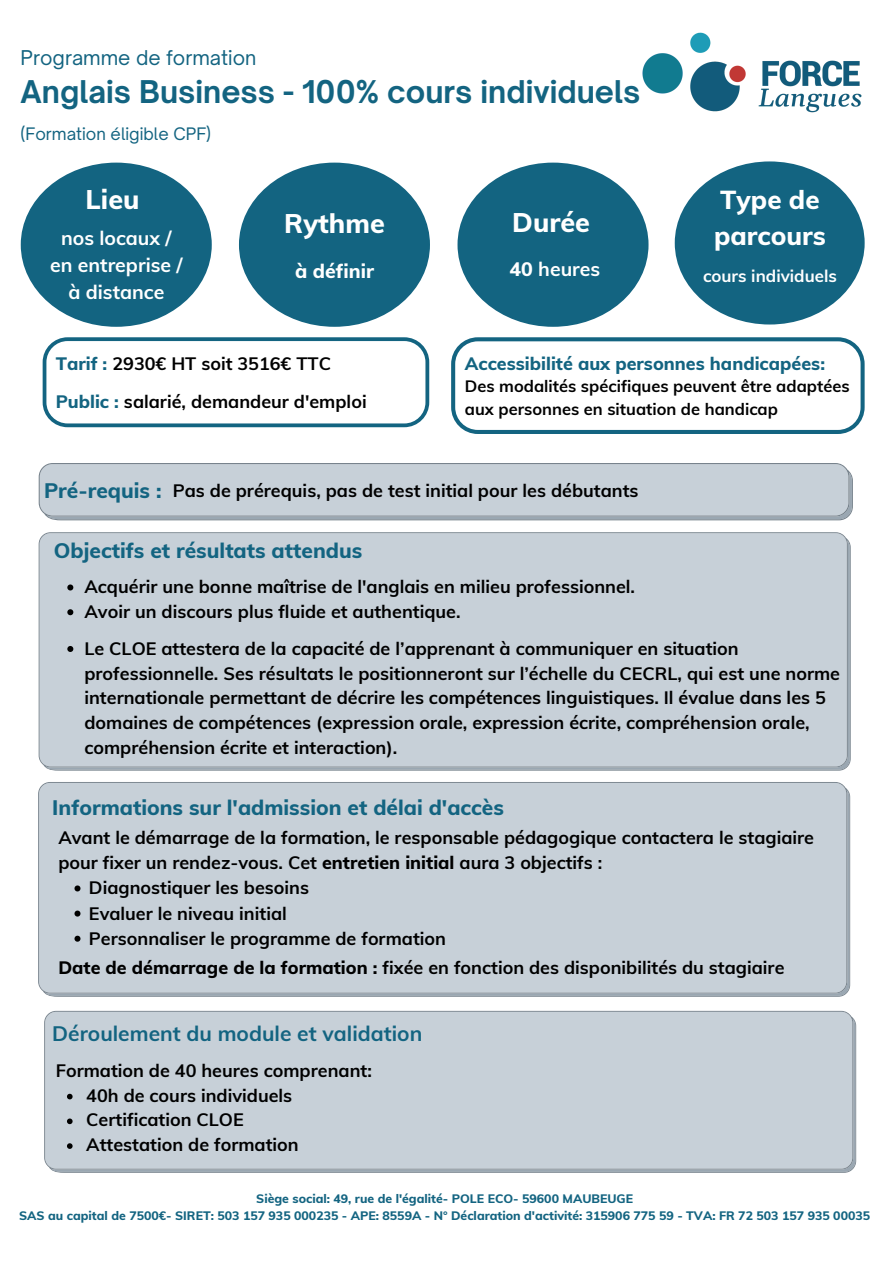
<style>
.page{position:relative;width:893px;height:1264px;background:#fff}
.page>*{position:absolute;margin:0;border:0;box-sizing:border-box;transform-origin:0 0}
.t1{font:700 30px "Open Sauce One";color:#136481}
.t2{font:800 27px "Muli";color:#fff}
.t3{font:800 25.95px/35.7px "Muli";color:#fff}
.t4{font:800 21px "Muli";color:#136481}
.t5{font:700 21px "Muli";color:#136481}
.t6{font:700 19.5px/27px "Muli";color:#fff;text-align:center}
.t7{font:19.5px "Open Sauce One";color:#136481}
.t8{font:800 19.5px "Muli";color:#fff}
.t9{font:700 18px/24.8px "Muli";color:#000}
.t10{font:800 18px "Muli";color:#136481}
.t11{font:700 16.95px "Muli";color:#fff}
.t12{font:700 16.5px/22.5px "Muli";color:#000}
.t13{font:16.5px "Open Sauce One";color:#136481}
.t14{font:800 12.3px/16.4px "Muli";color:#136481;text-align:center}
.s1{font-weight:800}
.s2{font-weight:800;color:#136481}
</style>
<div class="page">
<div style="left:39px;top:532px;width:811px;height:238px;background:#c7d0d8"></div>
<div style="left:239px;top:163px;width:191px;height:164px;background:#136481;border-radius:50%"></div>
<div style="left:457px;top:163px;width:191px;height:164px;background:#136481;border-radius:50%"></div>
<div style="left:21px;top:163px;width:191px;height:164px;background:#136481;border-radius:50%"></div>
<img style="left:642px;top:32px;width:220px;height:81px">
<svg style="left:39px;top:463px;width:813px;height:57px;background:#c1cad3"></svg>
<div style="left:674px;top:161px;width:190px;height:163px;background:#136481;border-radius:50%"></div>
<svg style="left:43px;top:337px;width:386px;height:90px"></svg>
<div style="left:44px;top:1010px;width:812px;height:162px;background:#c7d0d8"></div>
<div style="left:38px;top:782px;width:812px;height:214px;background:#c7d0d8"></div>
<svg style="left:451px;top:337px;width:413px;height:97px"></svg>
<svg style="left:67px;top:584px;width:6px;height:6px"></svg>
<svg style="left:67px;top:609px;width:6px;height:6px"></svg>
<svg style="left:67px;top:646px;width:6px;height:6px"></svg>
<svg style="left:74px;top:885px;width:6px;height:6px"></svg>
<svg style="left:74px;top:910px;width:6px;height:6px"></svg>
<svg style="left:74px;top:935px;width:6px;height:6px"></svg>
<svg style="left:67px;top:1093px;width:6px;height:6px"></svg>
<svg style="left:67px;top:1118px;width:6px;height:6px"></svg>
<svg style="left:67px;top:1143px;width:6px;height:5px"></svg>
<p class="t7" style="left:21px;top:45px;width:237px">Programme de formation</p>
<h1 class="t1" style="left:21px;top:73px;width:621px">Anglais Business - 100% cours individuels</h1>
<p class="t13" style="left:21px;top:123px;width:192px">(Formation éligible CPF)</p>
<h2 class="t2" style="left:86px;top:182px;width:55px">Lieu</h2>
<p class="t6" style="left:50px;top:224px;width:134px">nos locaux / en entreprise / à distance</p>
<h2 class="t2" style="left:284px;top:206px;width:102px">Rythme</h2>
<p class="t8" style="left:295px;top:258px;width:80px">à définir</p>
<h2 class="t2" style="left:512px;top:205px;width:79px">Durée</h2>
<p class="t6" style="left:509px;top:255px;width:92px"><span class="s1">40</span> heures</p>
<h3 class="t3" style="left:714px;top:182px;width:113px">Type de parcours</h3>
<p class="t11" style="left:703px;top:264px;width:135px">cours individuels</p>
<p class="t9" style="left:56px;top:350px;width:277px"><span class="s2">Tarif :</span> 2930€ HT soit 3516€ TTC</p>
<p class="t9" style="left:56px;top:388px;width:312px"><span class="s2">Public :</span> salarié, demandeur d'emploi</p>
<p class="t10" style="left:465px;top:351px;width:361px">Accessibilité aux personnes handicapées:</p>
<p class="t12" style="left:465px;top:375px;width:386px">Des modalités spécifiques peuvent être adaptées aux personnes en situation de handicap</p>
<p class="t4" style="left:44px;top:477px;width:119px">Pré-requis :</p>
<p class="t9" style="left:173px;top:478px;width:467px">Pas de prérequis, pas de test initial pour les débutants</p>
<p class="t4" style="left:54px;top:537px;width:310px">Objectifs et résultats attendus</p>
<p class="t9" style="left:84px;top:574px;width:552px">Acquérir une bonne maîtrise de l'anglais en milieu professionnel.<br>Avoir un discours plus fluide et authentique.</p>
<p class="t9" style="left:84px;top:635px;width:757px">Le CLOE attestera de la capacité de l’apprenant à communiquer en situation professionnelle. Ses résultats le positionneront sur l’échelle du CECRL, qui est une norme internationale permettant de décrire les compétences linguistiques. Il évalue dans les 5 domaines de compétences (expression orale, expression écrite, compréhension orale, compréhension écrite et interaction).</p>
<p class="t4" style="left:52px;top:794px;width:453px">Informations sur l'admission et délai d'accès</p>
<p class="t9" style="left:58px;top:825px;width:757px">Avant le démarrage de la formation, le responsable pédagogique contactera le stagiaire pour fixer un rendez-vous. Cet <span class="s1">entretien initial</span> aura 3 objectifs :</p>
<p class="t9" style="left:89px;top:875px;width:358px">Diagnostiquer les besoins<br>Evaluer le niveau initial<br>Personnaliser le programme de formation</p>
<p class="t9" style="left:58px;top:954px;width:727px"><span class="s1">Date de démarrage de la formation :</span> fixée en fonction des disponibilités du stagiaire</p>
<p class="t5" style="left:52px;top:1019px;width:371px">Déroulement du module et validation</p>
<p class="t9" style="left:56px;top:1057px;width:317px">Formation de 40 heures comprenant:</p>
<p class="t9" style="left:86px;top:1082px;width:214px">40h de cours individuels<br>Certification CLOE<br>Attestation de formation</p>
<p class="t14" style="left:19px;top:1190px;width:852px">Siège social: 49, rue de l'égalité- POLE ECO- 59600 MAUBEUGE<br>SAS au capital de 7500€- SIRET: 503 157 935 000235 - APE: 8559A - N° Déclaration d'activité: 315906 775 59 - TVA: FR 72 503 157 935 00035</p>
</div>
